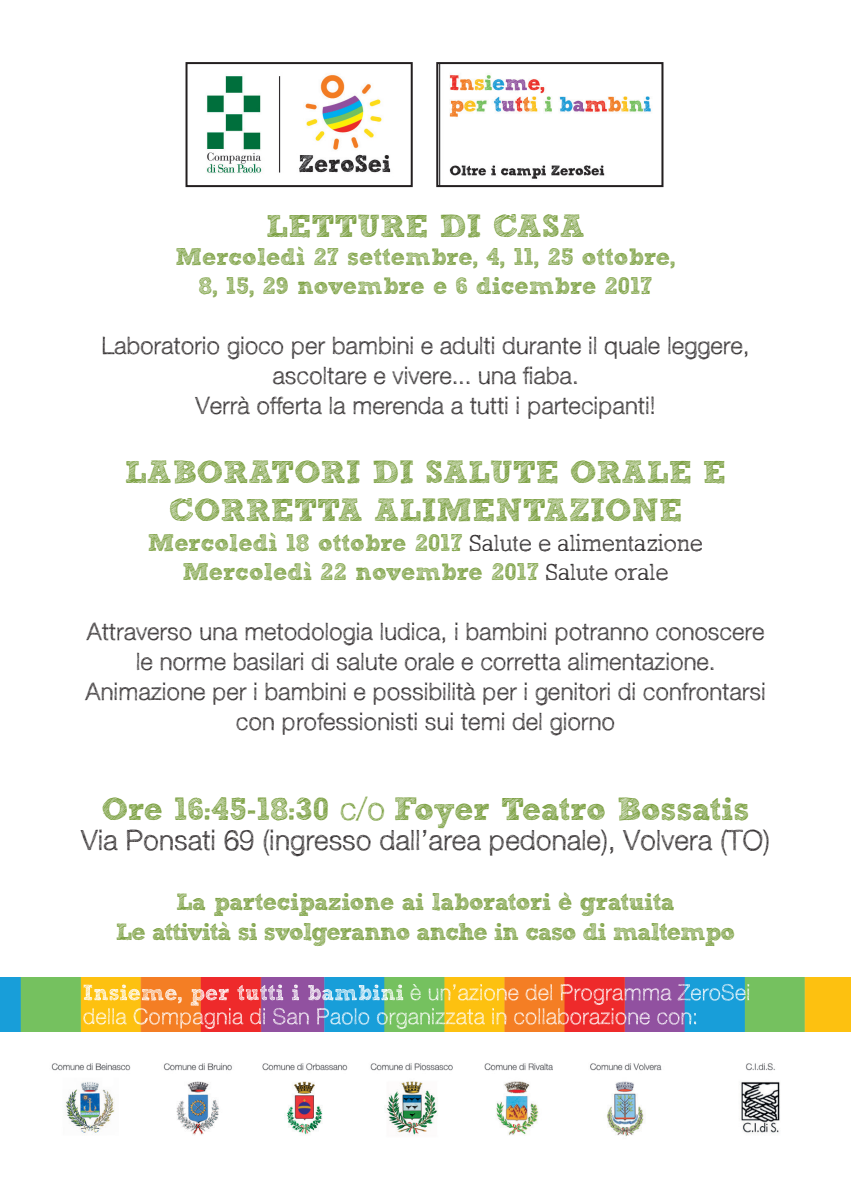
<style>
.page{position:relative;width:851px;height:1202px;background:#fff}
.page>*{position:absolute;margin:0;border:0;box-sizing:border-box;transform-origin:0 0}
.t1{font:700 32px "Sketch Block";color:#799e3e}
.t2{font:300 28px "Sketchetik";color:#231f20}
.t3{font:300 24px/30px "Sketchetik";color:#231f20;text-align:center}
.t4{font:700 24px "Sketch Block";color:#799e3e}
.t5{font:700 24px "Sketch Block";letter-spacing:-.04em;color:#799e3e}
.t6{font:700 24px "Sketch Block";letter-spacing:-.02em;color:#799e3e}
.s1{font-weight:300;color:#231f20}
.s2{font-family:"Sketchetik";font-weight:300}
</style>
<div class="page">
<img style="left:0;top:977px;width:266px;height:55px">
<img style="left:266px;top:977px;width:584px;height:55px">
<img style="left:51px;top:1063px;width:729px;height:73px">
<img style="left:439px;top:65px;width:212px;height:119px">
<div style="left:436px;top:62px;width:227px;height:125px;border:2px solid #231f20"></div>
<img style="left:206px;top:74px;width:185px;height:99px">
<div style="left:185px;top:62px;width:227px;height:125px;border:2px solid #231f20"></div>
<svg style="left:83px;top:984px;width:666px;height:45px;background:#b99278"></svg>
<p class="t1" style="left:266px;top:206px;width:320px">LETTURE DI CASA</p>
<p class="t4" style="left:175px;top:242px;width:501px">Mercoledì 27 settembre, 4, 11, 25 ottobre,</p>
<p class="t4" style="left:198px;top:271px;width:455px">8, 15, 29 novembre e 6 dicembre 2017</p>
<p class="t3" style="left:101px;top:330px;width:650px">Laboratorio gioco per bambini e adulti durante il quale leggere, ascoltare e vivere... una fiaba.</p>
<p class="t3" style="left:195px;top:390px;width:461px">Verrà offerta la merenda a tutti i partecipanti!</p>
<p class="t1" style="left:125px;top:452px;width:602px">LABORATORI DI SALUTE ORALE E</p>
<p class="t1" style="left:169px;top:490px;width:515px">CORRETTA ALIMENTAZIONE</p>
<p class="t4" style="left:148px;top:528px;width:557px">Mercoledì 18 ottobre 2017 <span class="s1">Salute e alimentazione</span></p>
<p class="t4" style="left:182px;top:557px;width:487px">Mercoledì 22 novembre 2017 <span class="s1">Salute orale</span></p>
<p class="t3" style="left:86px;top:616px;width:679px">Attraverso una metodologia ludica, i bambini potranno conoscere le norme basilari di salute orale e corretta alimentazione.</p>
<p class="t3" style="left:85px;top:676px;width:681px">Animazione per i bambini e possibilità per i genitori di confrontarsi con professionisti sui temi del giorno</p>
<p class="t1" style="left:102px;top:789px;width:649px">Ore 16:45-18:30 <span class="s2">c/o</span> Foyer Teatro Bossatis</p>
<p class="t2" style="left:81px;top:823px;width:690px">Via Ponsati 69 (ingresso dall’area pedonale), Volvera (TO)</p>
<p class="t6" style="left:176px;top:887px;width:500px">La partecipazione ai laboratori è gratuita</p>
<p class="t5" style="left:116px;top:917px;width:620px">Le attività si svolgeranno anche in caso di maltempo</p>
</div>
